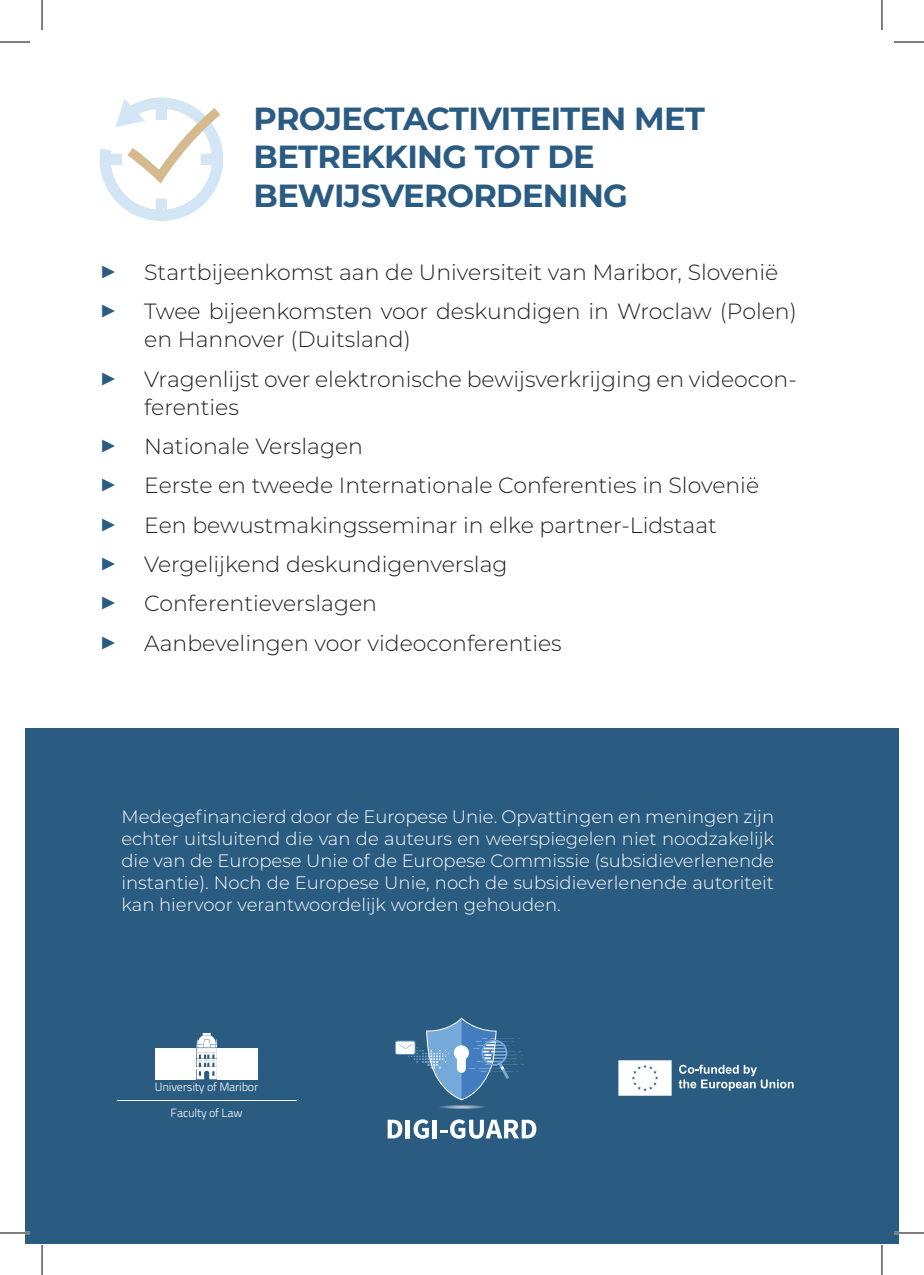
<style>
.page{position:relative;width:924px;height:1275px;background:#fff}
.page>*{position:absolute;margin:0;border:0;box-sizing:border-box;transform-origin:0 0}
.t1{font:700 32px/38.4px "Montserrat";letter-spacing:-.02em;color:#2a5b82}
.t2{font:300 22px/39.4px "Montserrat";color:#231f20}
.t3{font:300 18px/22px "Montserrat";color:#fff;text-align:justify}
.t4{font:12px "Titillium Text 25 L 250 wt";letter-spacing:-.02em;color:#fff}
.s1{font-weight:700;font-size:30px;color:#2a5b82}
</style>
<div class="page">
<div style="left:25px;top:728px;width:873px;height:515px;background:#2a5c82"></div>
<svg style="left:395px;top:1017px;width:128px;height:92px"></svg>
<svg style="left:387px;top:1119px;width:15px;height:19px"></svg>
<div style="left:405px;top:1119px;width:5px;height:19px;background:#fff"></div>
<svg style="left:413px;top:1119px;width:15px;height:19px"></svg>
<div style="left:432px;top:1119px;width:5px;height:19px;background:#fff"></div>
<svg style="left:440px;top:1119px;width:96px;height:19px"></svg>
<svg style="left:99px;top:98px;width:124px;height:122px"></svg>
<hr style="left:117px;top:1100px;width:179px;height:1px;background:#fff">
<div style="left:217px;top:1048px;width:41px;height:31px;background:#fff"></div>
<div style="left:155px;top:1048px;width:41px;height:31px;background:#fff"></div>
<svg style="left:196px;top:1033px;width:21px;height:46px"></svg>
<svg style="left:618px;top:1060px;width:53px;height:35px"></svg>
<svg style="left:678px;top:1064px;width:115px;height:26px"></svg>
<hr style="left:0;top:1231px;width:30px;height:3px;background:#fff">
<hr style="left:893px;top:1231px;width:30px;height:3px;background:#fff">
<hr style="left:0;top:42px;width:30px;height:1px;background:#000">
<hr style="left:893px;top:42px;width:30px;height:1px;background:#000">
<hr style="left:0;top:1232px;width:30px;height:1px;background:#000">
<hr style="left:893px;top:1232px;width:30px;height:1px;background:#000">
<hr style="left:42px;top:0;width:1px;height:30px;background:#000">
<hr style="left:42px;top:1245px;width:1px;height:30px;background:#000">
<hr style="left:881px;top:0;width:1px;height:30px;background:#000">
<hr style="left:881px;top:1245px;width:1px;height:30px;background:#000">
<h1 class="t1" style="left:253px;top:98px;width:452px">PROJECTACTIVITEITEN MET<br>BETREKKING TOT DE<br>BEWIJSVERORDENING</h1>
<p class="t2" style="left:99px;top:252px;width:699px"><span class="s1">▶</span> Startbijeenkomst aan de Universiteit van Maribor, Slovenië <span class="s1">▶</span> Twee bijeenkomsten voor deskundigen in Wroclaw (Polen)</p>
<p class="t2" style="left:99px;top:319px;width:699px;text-indent:45px">en Hannover (Duitsland)<br><span class="s1">▶</span> Vragenlijst over elektronische bewijsverkrijging en videocon-</p>
<p class="t2" style="left:99px;top:386px;width:661px;text-indent:45px">ferenties<br><span class="s1">▶</span> Nationale Verslagen<br><span class="s1">▶</span> Eerste en tweede Internationale Conferenties in Slovenië <span class="s1">▶</span> Een bewustmakingsseminar in elke partner-Lidstaat<br><span class="s1">▶</span> Vergelijkend deskundigenverslag<br><span class="s1">▶</span> Conferentieverslagen<br><span class="s1">▶</span> Aanbevelingen voor videoconferenties</p>
<p class="t3" style="left:121px;top:805px;width:653px">Medegefinancierd door de Europese Unie. Opvattingen en meningen zijn echter uitsluitend die van de auteurs en weerspiegelen niet noodzakelijk die van de Europese Unie of de Europese Commissie (subsidieverlenende instantie). Noch de Europese Unie, noch de subsidieverlenende autoriteit kan hiervoor verantwoordelijk worden gehouden.</p>
<p class="t4" style="left:155px;top:1077px;width:105px">University of Maribor</p>
<p class="t4" style="left:170px;top:1104px;width:73px">Faculty of Law</p>
</div>
